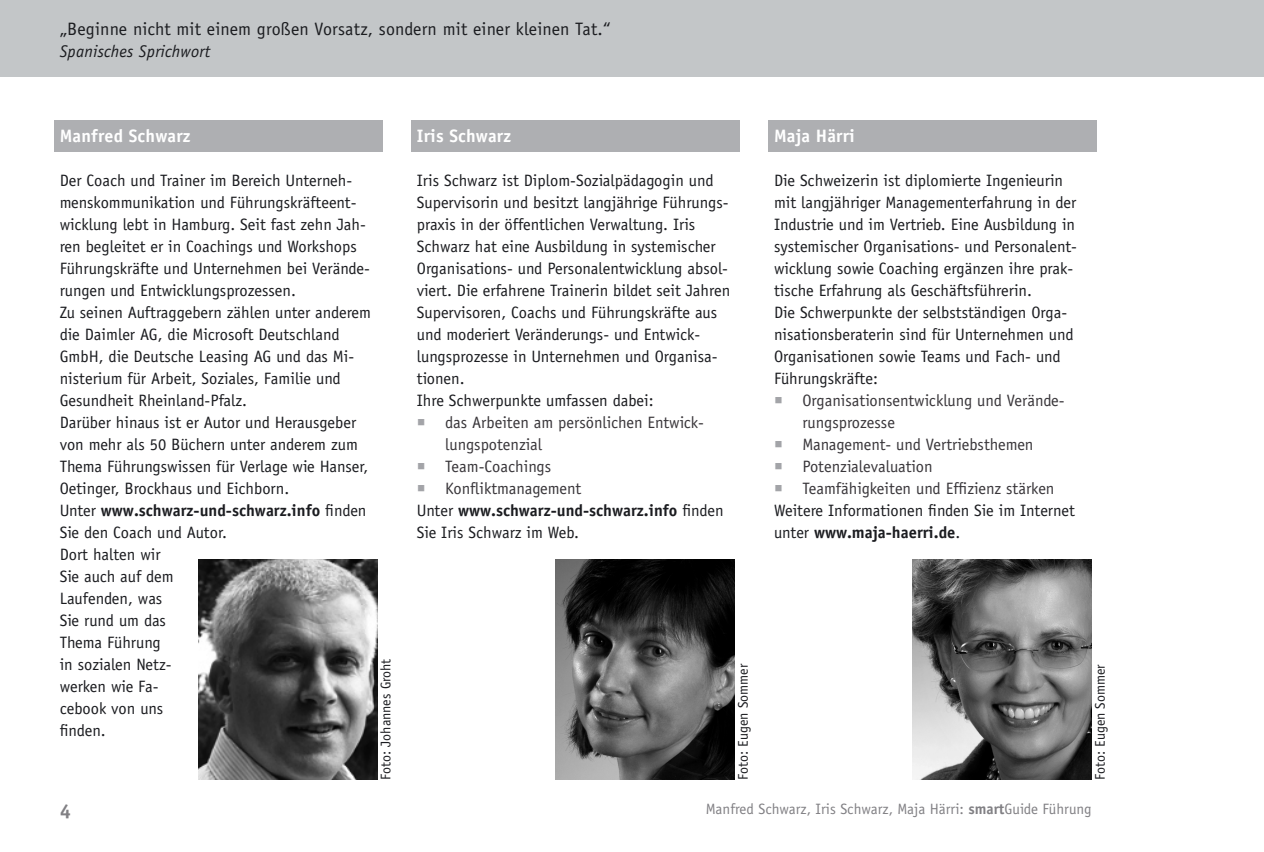
<style>
.page{position:relative;width:1264px;height:852px;background:#fff}
.page>*{position:absolute;margin:0;border:0;box-sizing:border-box;transform-origin:0 0}
.t1{font:700 20px "Officina Sans";color:#818084}
.t2{font:18px "Officina Sans";letter-spacing:.01em;color:#1b1c20}
.t3{font:700 18px "Officina Sans";letter-spacing:.01em;color:#fff}
.t4{font:italic 17px "Officina Sans";letter-spacing:.01em;color:#1b1c20}
.t5{font:16.4px/22px "Officina Sans";color:#1b1c20}
.t6{font:16.4px/22px "Officina Sans";color:#39363a}
.t7{font:700 16.4px "Officina Sans";color:#1b1c20}
.t8{font:15px "Officina Sans";color:#818084}
.t9{font:14px "Officina Sans";color:#1b1c20}
.s1{font-weight:700}
.s2{font-weight:400}
</style>
<div class="page">
<div style="left:54px;top:120px;width:329px;height:32px;background:#aeafb2"></div>
<div style="left:411px;top:120px;width:329px;height:32px;background:#aeafb2"></div>
<div style="left:768px;top:120px;width:329px;height:32px;background:#aeafb2"></div>
<div style="left:0;top:0;width:1256px;height:77px;background:#c3c6c8"></div>
<div style="left:1256px;top:0;width:8px;height:77px;background:#c3c6c8"></div>
<img style="left:199px;top:560px;width:178px;height:220px">
<img style="left:556px;top:560px;width:178px;height:220px">
<img style="left:913px;top:560px;width:179px;height:220px">
<p class="t2" style="left:60px;top:22px;width:552px">„Beginne nicht mit einem großen Vorsatz, sondern mit einer kleinen Tat.“</p>
<p class="t4" style="left:60px;top:45px;width:152px">Spanisches Sprichwort</p>
<p class="t3" style="left:60px;top:129px;width:132px">Manfred Schwarz</p>
<p class="t3" style="left:417px;top:129px;width:96px">Iris Schwarz</p>
<p class="t3" style="left:774px;top:129px;width:82px">Maja Härri</p>
<p class="t5" style="left:60px;top:171px;width:313px">Der Coach und Trainer im Bereich Unterneh&shy;menskommunikation und Führungskräfteent&shy;wicklung lebt in Hamburg. Seit fast zehn Jah&shy;ren begleitet er in Coachings und Workshops<br>Führungskräfte und Unternehmen bei Verände&shy;rungen und Entwicklungsprozessen.<br>Zu seinen Auftraggebern zählen unter anderem die Daimler AG, die Microsoft Deutschland<br>GmbH, die Deutsche Leasing AG und das Mi&shy;nisterium für Arbeit, Soziales, Familie und<br>Gesundheit Rheinland-Pfalz.<br>Darüber hinaus ist er Autor und Herausgeber von mehr als 50 Büchern unter anderem zum<br>Thema Führungswissen für Verlage wie Hanser,<br>Oetinger, Brockhaus und Eichborn.<br>Unter <span class="s1">www.schwarz-und-schwarz.info</span> finden<br>Sie den Coach und Autor.<br>Dort halten wir<br>Sie auch auf dem<br>Laufenden, was<br>Sie rund um das<br>Thema Führung<br>in sozialen Netz-<br>werken wie Fa-<br>cebook von uns<br>finden.</p>
<p class="t5" style="left:774px;top:171px;width:304px">Die Schweizerin ist diplomierte Ingenieurin mit langjähriger Managementerfahrung in der Industrie und im Vertrieb. Eine Ausbildung in systemischer Organisations- und Personalent&shy;wicklung sowie Coaching ergänzen ihre prak&shy;tische Erfahrung als Geschäftsführerin.<br>Die Schwerpunkte der selbstständigen Orga&shy;nisationsberaterin sind für Unternehmen und Organisationen sowie Teams und Fach- und Führungskräfte:</p>
<p class="t5" style="left:417px;top:171px;width:315px">Iris Schwarz ist Diplom-Sozialpädagogin und Supervisorin und besitzt langjährige Führungs&shy;praxis in der öffentlichen Verwaltung. Iris Schwarz hat eine Ausbildung in systemischer Organisations- und Personalentwicklung absol&shy;viert. Die erfahrene Trainerin bildet seit Jahren Supervisoren, Coachs und Führungskräfte aus und moderiert Veränderungs- und Entwick&shy;lungsprozesse in Unternehmen und Organisa&shy;tionen.<br>Ihre Schwerpunkte umfassen dabei:</p>
<p class="t6" style="left:445px;top:413px;width:260px">das Arbeiten am persönlichen Entwick-</p>
<p class="t6" style="left:445px;top:435px;width:98px">lungspotenzial</p>
<p class="t6" style="left:445px;top:457px;width:108px">Team-Coachings</p>
<p class="t6" style="left:445px;top:479px;width:138px">Konfliktmanagement</p>
<p class="t7" style="left:417px;top:504px;width:308px"><span class="s2">Unter</span> www.schwarz-und-schwarz.info <span class="s2">finden</span></p>
<p class="t5" style="left:417px;top:523px;width:164px">Sie Iris Schwarz im Web.</p>
<p class="t6" style="left:802px;top:391px;width:264px">Organisationsentwicklung und Verände&shy;rungsprozesse<br>Management- und Vertriebsthemen<br>Potenzialevaluation<br>Teamfähigkeiten und Effizienz stärken</p>
<p class="t5" style="left:774px;top:501px;width:302px">Weitere Informationen finden Sie im Internet unter <span class="s1">www.maja-haerri.de</span>.</p>
<p class="t9" style="left:380px;top:780px;width:122px;rotate:-90deg">Foto: Johannes Groht</p>
<p class="t9" style="left:738px;top:780px;width:117px;rotate:-90deg">Foto: Eugen Sommer</p>
<p class="t9" style="left:1095px;top:780px;width:117px;rotate:-90deg">Foto: Eugen Sommer</p>
<p class="t1" style="left:60px;top:803px;width:13px">4</p>
<p class="t8" style="left:706px;top:803px;width:387px">Manfred Schwarz, Iris Schwarz, Maja Härri: <span class="s1">smart</span>Guide Führung</p>
</div>
